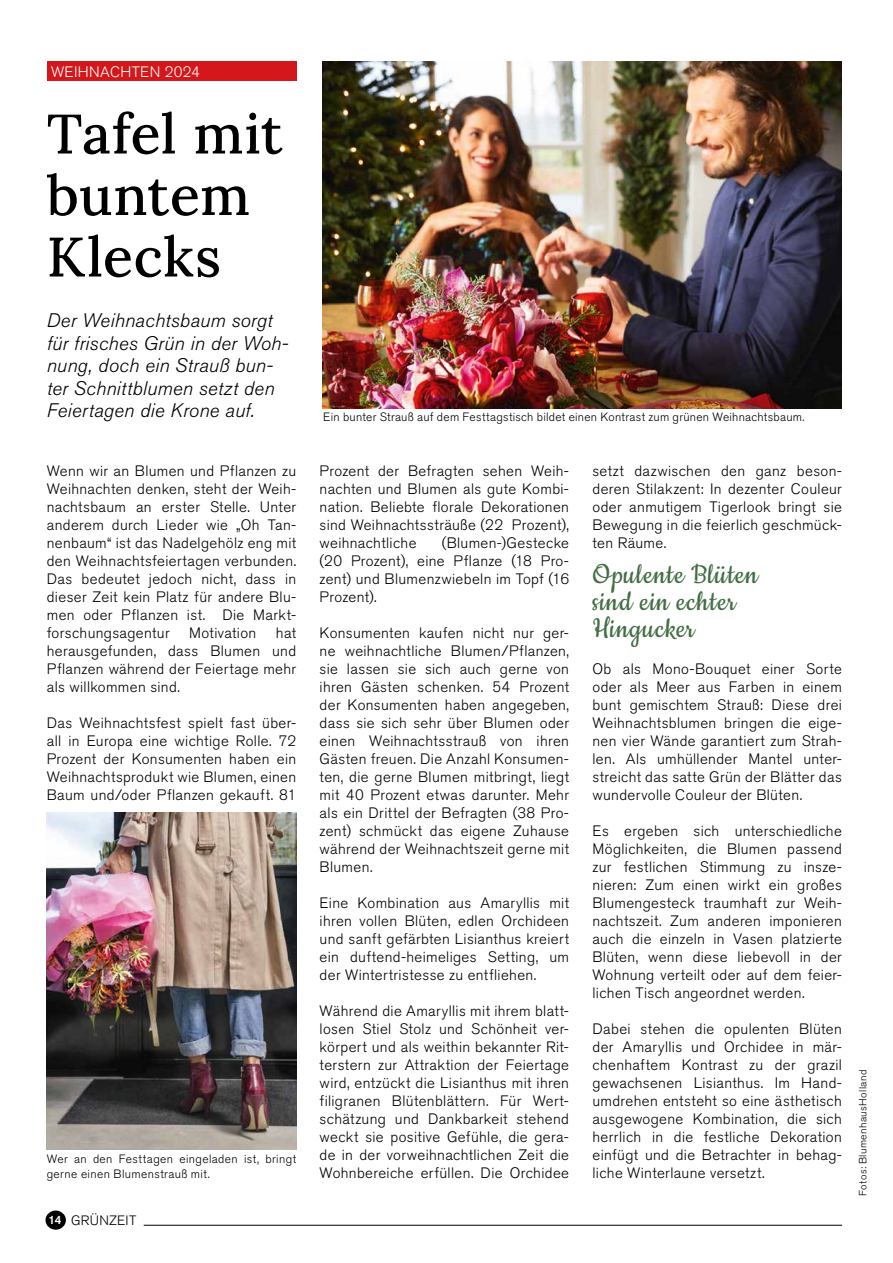
<style>
.page{position:relative;width:893px;height:1263px;background:#fff}
.page>*{position:absolute;margin:0;border:0;box-sizing:border-box;transform-origin:0 0}
.t1{font:55.5px/61.5px "Lora";letter-spacing:.005em;color:#000}
.t2{font:31.5px/27px "Cookie";letter-spacing:.04em;color:#436e44}
.t3{font:italic 300 19.5px/22.5px "Akzidenz Grotesk BQ";letter-spacing:.015em;color:#000}
.t4{font:300 15px/18px "Akzidenz Grotesk BQ";letter-spacing:.025em;color:#000;text-align:justify}
.t5{font:300 15px "Akzidenz Grotesk BQ";letter-spacing:.025em;color:#fff}
.t6{font:300 13.5px "Akzidenz Grotesk BQ";letter-spacing:.02em;color:#000}
.t7{font:300 12px/15px "Akzidenz Grotesk BQ";letter-spacing:.025em;color:#000}
.t8{font:500 12px "Akzidenz Grotesk BQ";color:#fff}
.t9{font:300 10.5px "Akzidenz Grotesk BQ";letter-spacing:.035em;color:#000}
.s1{font-family:"Cookie";font-weight:400;font-size:15px}
.s2{font-weight:500;font-size:12px;color:#fff}
</style>
<div class="page">
<div style="left:47px;top:62px;width:249px;height:19px;background:#d3171b"></div>
<hr style="left:144px;top:1225px;width:698px;height:1px;background:#000">
<div style="left:45px;top:1210px;width:21px;height:20px;background:#000;border-radius:50%"></div>
<img style="left:47px;top:813px;width:249px;height:336px">
<img style="left:322px;top:62px;width:520px;height:347px">
<p class="t5" style="left:51px;top:63px;width:151px">WEIHNACHTEN 2024</p>
<h1 class="t1" style="left:47px;top:99px;width:237px">Tafel mit buntem<br>Klecks</h1>
<h3 class="t3" style="left:47px;top:310px;width:243px">Der Weihnachtsbaum sorgt für frisches Grün in der Woh&shy;nung, doch ein Strauß bun&shy;ter Schnittblumen setzt den<br>Feiertagen die Krone auf.</h3>
<p class="t4" style="left:47px;top:462px;width:251px">Wenn wir an Blumen und Pflanzen zu Weihnachten denken, steht der Weih&shy;nachtsbaum an erster Stelle. Unter anderem durch Lieder wie „Oh Tan&shy;nenbaum“ ist das Nadelgehölz eng mit den Weihnachtsfeiertagen verbunden.<br>Das bedeutet jedoch nicht, dass in dieser Zeit kein Platz für andere Blu&shy;men oder Pflanzen ist. Die Markt&shy;forschungsagentur</p>
<p class="t4" style="left:47px;top:624px;width:251px;text-indent:229px">hat herausgefunden, dass Blumen und Pflanzen während der Feiertage mehr als willkommen sind.</p>
<p class="t4" style="left:47px;top:714px;width:251px">Das Weihnachtsfest spielt fast über&shy;all in Europa eine wichtige Rolle. 72<br>Prozent der Konsumenten haben ein Weihnachtsprodukt wie Blumen, einen Baum und/oder Pflanzen gekauft. 81</p>
<p class="t4" style="left:189px;top:624px;width:69px">Motivation</p>
<p class="t7" style="left:47px;top:1151px;width:251px">Wer an den Festtagen eingeladen ist, bringt gerne einen Blumenstrauß mit.</p>
<p class="t6" style="left:47px;top:1213px;width:91px"><span class="s1">14</span><span class="s2">3</span> GRÜNZEIT</p>
<p class="t8" style="left:48px;top:1213px;width:15px">14</p>
<p class="t7" style="left:323px;top:410px;width:483px">Ein bunter Strauß auf dem Festtagstisch bildet einen Kontrast zum grünen Weihnachtsbaum.</p>
<p class="t4" style="left:320px;top:462px;width:251px">Prozent der Befragten sehen Weih&shy;nachten und Blumen als gute Kombi&shy;nation. Beliebte florale Dekorationen sind Weihnachtssträuße (22 Prozent), weihnachtliche</p>
<p class="t4" style="left:320px;top:534px;width:251px;text-indent:122px">(Blumen-)Gestecke (20 Prozent), eine Pflanze (18 Pro&shy;zent) und Blumenzwiebeln im Topf (16<br>Prozent).</p>
<p class="t4" style="left:320px;top:624px;width:251px">Konsumenten kaufen nicht nur ger&shy;ne weihnachtliche Blumen/Pflanzen, sie lassen sie sich auch gerne von ihren Gästen schenken. 54 Prozent der Konsumenten haben angegeben, dass sie sich sehr über Blumen oder einen Weihnachtsstrauß von ihren Gästen freuen. Die Anzahl Konsumen&shy;ten, die gerne Blumen mitbringt, liegt mit 40 Prozent etwas darunter. Mehr als ein Drittel der Befragten (38 Pro&shy;zent) schmückt das eigene Zuhause während der Weihnachtszeit gerne mit Blumen.</p>
<p class="t4" style="left:320px;top:894px;width:251px">Eine Kombination aus Amaryllis mit ihren vollen Blüten, edlen Orchideen und sanft gefärbten Lisianthus kreiert ein duftend-heimeliges Setting, um der Wintertristesse zu entfliehen.</p>
<p class="t4" style="left:320px;top:1002px;width:251px">Während die Amaryllis mit ihrem blatt&shy;losen Stiel Stolz und Schönheit ver&shy;körpert und als weithin bekannter Rit&shy;terstern zur Attraktion der Feiertage wird, entzückt die Lisianthus mit ihren filigranen Blütenblättern. Für Wert&shy;schätzung und Dankbarkeit stehend weckt sie positive Gefühle, die gera&shy;de in der vorweihnachtlichen Zeit die Wohnbereiche erfüllen. Die Orchidee</p>
<p class="t4" style="left:592px;top:462px;width:251px">setzt dazwischen den ganz beson&shy;deren Stilakzent: In dezenter Couleur oder anmutigem Tigerlook bringt sie Bewegung in die feierlich geschmück&shy;ten Räume.</p>
<h2 class="t2" style="left:592px;top:562px;width:167px">Opulente Blüten sind ein echter<br>Hingucker</h2>
<p class="t4" style="left:592px;top:660px;width:251px">Ob als Mono-Bouquet einer Sorte oder als Meer aus Farben in einem bunt gemischtem Strauß: Diese drei Weihnachtsblumen bringen die eige&shy;nen vier Wände garantiert zum Strah&shy;len. Als umhüllender Mantel unter&shy;streicht das satte Grün der Blätter das wundervolle Couleur der Blüten.</p>
<p class="t4" style="left:592px;top:822px;width:251px">Es ergeben sich unterschiedliche Möglichkeiten, die Blumen passend zur festlichen Stimmung zu insze&shy;nieren: Zum einen wirkt ein großes Blumengesteck traumhaft zur Weih&shy;nachtszeit. Zum anderen imponieren auch die einzeln in Vasen platzierte Blüten, wenn diese liebevoll in der Wohnung verteilt oder auf dem feier&shy;lichen Tisch angeordnet werden.</p>
<p class="t4" style="left:592px;top:1020px;width:251px">Dabei stehen die opulenten Blüten der Amaryllis und Orchidee in mär&shy;chenhaftem Kontrast zu der grazil gewachsenen Lisianthus. Im Hand&shy;umdrehen entsteht so eine ästhetisch ausgewogene Kombination, die sich herrlich in die festliche Dekoration einfügt und die Betrachter in behag&shy;liche Winterlaune versetzt.</p>
<p class="t9" style="left:857px;top:1196px;width:128px;rotate:-90deg">Fotos: BlumenhausHolland</p>
</div>
